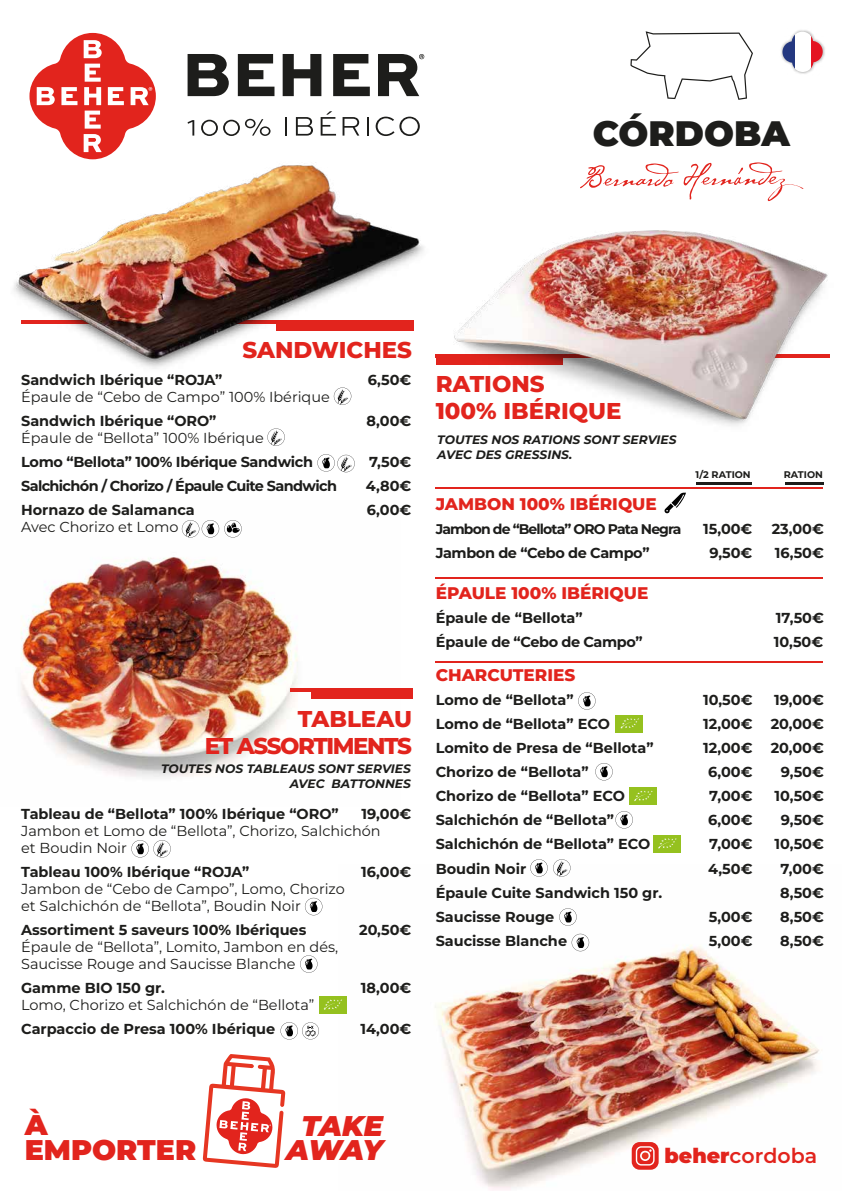
<style>
.page{position:relative;width:842px;height:1191px;background:#fff}
.page>*{position:absolute;margin:0;border:0;box-sizing:border-box;transform-origin:0 0}
.t1{font:900 35.3px "Montserrat";color:#1d1d1b}
.t2{font:900 28.5px/24.6px "Montserrat";color:#e2241d}
.t3{font:italic 900 28.5px/24.6px "Montserrat";letter-spacing:-.035em;color:#e2241d;text-align:center}
.t4{font:800 22.9px/27.5px "Montserrat";color:#e2241d}
.t5{font:800 22.9px/27.5px "Montserrat";letter-spacing:-.065em;color:#e2241d;text-align:right}
.t6{font:600 20.5px "Montserrat";color:#e2241d}
.t7{font:800 16.9px "Montserrat";color:#e2241d}
.t8{font:700 14.4px/24.1px "Montserrat";color:#1d1d1b}
.t9{font:14.4px/16.9px "Montserrat";color:#1d1d1b}
.t10{font:700 14.4px/24.1px "Montserrat";letter-spacing:-.02em;color:#1d1d1b}
.t11{font:700 14.4px "Montserrat";letter-spacing:-.025em;color:#1d1d1b}
.t12{font:700 14px "Montserrat";letter-spacing:-.065em;color:#1d1d1b}
.t13{font:italic 700 12.2px/14.7px "Montserrat";color:#1d1d1b;text-align:right}
.t14{font:700 9.6px "Montserrat";color:#1d1d1b}
.s1{font-weight:900}
</style>
<div class="page">
<img style="left:338px;top:865px;width:482px;height:325px">
<svg style="left:188px;top:120px;width:6px;height:16px"></svg>
<svg style="left:201px;top:119px;width:70px;height:17px"></svg>
<svg style="left:285px;top:117px;width:2px;height:19px"></svg>
<svg style="left:296px;top:117px;width:17px;height:19px"></svg>
<svg style="left:321px;top:111px;width:15px;height:25px"></svg>
<svg style="left:343px;top:117px;width:16px;height:19px"></svg>
<svg style="left:367px;top:117px;width:1px;height:19px"></svg>
<svg style="left:376px;top:117px;width:44px;height:19px"></svg>
<svg style="left:188px;top:54px;width:41px;height:42px"></svg>
<svg style="left:238px;top:54px;width:36px;height:42px"></svg>
<svg style="left:283px;top:54px;width:38px;height:42px"></svg>
<svg style="left:333px;top:54px;width:37px;height:42px"></svg>
<svg style="left:378px;top:54px;width:46px;height:42px"></svg>
<svg style="left:29px;top:33px;width:127px;height:117px"></svg>
<svg style="left:595px;top:162px;width:176px;height:5px"></svg>
<svg style="left:630px;top:31px;width:123px;height:69px"></svg>
<img style="left:21px;top:528px;width:277px;height:249px">
<svg style="left:203px;top:1054px;width:82px;height:114px"></svg>
<div style="left:311px;top:690px;width:102px;height:9px;background:#e2241d"></div>
<hr style="left:290px;top:688px;width:123px;height:4px;background:#e2241d">
<svg style="left:305px;top:898px;width:17px;height:17px"></svg>
<svg style="left:300px;top:955px;width:17px;height:17px"></svg>
<svg style="left:131px;top:840px;width:40px;height:17px"></svg>
<svg style="left:281px;top:1022px;width:38px;height:17px"></svg>
<svg style="left:334px;top:388px;width:17px;height:17px"></svg>
<svg style="left:267px;top:428px;width:18px;height:18px"></svg>
<svg style="left:317px;top:454px;width:38px;height:18px"></svg>
<svg style="left:182px;top:520px;width:60px;height:17px"></svg>
<div style="left:319px;top:996px;width:27px;height:17px;background:#95c11f"></div>
<svg style="left:323px;top:999px;width:19px;height:11px"></svg>
<svg style="left:632px;top:1142px;width:27px;height:27px"></svg>
<hr style="left:436px;top:487px;width:387px;height:2px;background:#e2241d">
<hr style="left:436px;top:577px;width:387px;height:2px;background:#e2241d">
<hr style="left:436px;top:661px;width:387px;height:1px;background:#e2241d">
<svg style="left:664px;top:492px;width:22px;height:21px"></svg>
<svg style="left:578px;top:692px;width:18px;height:17px"></svg>
<svg style="left:595px;top:763px;width:18px;height:17px"></svg>
<svg style="left:615px;top:811px;width:18px;height:17px"></svg>
<svg style="left:530px;top:859px;width:40px;height:17px"></svg>
<svg style="left:559px;top:908px;width:18px;height:17px"></svg>
<svg style="left:572px;top:933px;width:17px;height:18px"></svg>
<div style="left:616px;top:714px;width:27px;height:18px;background:#95c11f"></div>
<svg style="left:620px;top:718px;width:19px;height:11px"></svg>
<div style="left:629px;top:787px;width:28px;height:18px;background:#95c11f"></div>
<svg style="left:634px;top:790px;width:19px;height:11px"></svg>
<div style="left:653px;top:834px;width:28px;height:18px;background:#95c11f"></div>
<svg style="left:658px;top:838px;width:19px;height:11px"></svg>
<img style="left:435px;top:167px;width:395px;height:259px">
<hr style="left:696px;top:482px;width:56px;height:2px;background:#1d1d1b">
<hr style="left:785px;top:482px;width:38px;height:2px;background:#1d1d1b">
<img style="left:13px;top:150px;width:411px;height:238px">
<img style="left:781px;top:30px;width:44px;height:44px">
<svg style="left:810px;top:32px;width:13px;height:40px"></svg>
<div style="left:795px;top:32px;width:15px;height:40px;background:#fff"></div>
<svg style="left:782px;top:32px;width:13px;height:40px"></svg>
<h1 class="t1" style="left:593px;top:110px;width:198px">CÓRDOBA</h1>
<h3 class="t4" style="left:242px;top:335px;width:171px">SANDWICHES</h3>
<p class="t8" style="left:21px;top:368px;width:203px">Sandwich Ibérique “ROJA”</p>
<p class="t9" style="left:21px;top:388px;width:310px">Épaule de “Cebo de Campo” 100% Ibérique</p>
<p class="t8" style="left:21px;top:409px;width:197px">Sandwich Ibérique “ORO”</p>
<p class="t9" style="left:21px;top:429px;width:244px">Épaule de “Bellota” 100% Ibérique</p>
<p class="t10" style="left:21px;top:449px;width:317px">Lomo “Bellota” 100% Ibérique Sandwich<br>Salchichón / Chorizo / Épaule Cuite Sandwich<br>Hornazo de Salamanca</p>
<p class="t9" style="left:21px;top:518px;width:159px">Avec Chorizo et Lomo</p>
<p class="t8" style="left:368px;top:368px;width:45px">6,50€</p>
<p class="t8" style="left:367px;top:409px;width:46px">8,00€</p>
<p class="t8" style="left:366px;top:449px;width:47px;text-align:justify">7,50€ 4,80€ 6,00€</p>
<h3 class="t5" style="left:205px;top:704px;width:209px">TABLEAU<br>ET ASSORTIMENTS</h3>
<p class="t13" style="left:161px;top:761px;width:251px">TOUTES NOS TABLEAUS SONT SERVIES<br>AVEC BATTONNES</p>
<p class="t8" style="left:21px;top:802px;width:319px">Tableau de “Bellota” 100% Ibérique “ORO”</p>
<p class="t9" style="left:21px;top:822px;width:361px">Jambon et Lomo de “Bellota”, Chorizo, Salchichón et Boudin Noir</p>
<p class="t8" style="left:21px;top:859px;width:230px">Tableau 100% Ibérique “ROJA”</p>
<p class="t9" style="left:21px;top:880px;width:325px">Jambon de “Cebo de Campo”, Lomo, Chorizo et Salchichón de “Bellota”, Boudin Noir</p>
<p class="t8" style="left:21px;top:917px;width:287px">Assortiment 5 saveurs 100% Ibériques</p>
<p class="t9" style="left:21px;top:938px;width:319px">Épaule de “Bellota”, Lomito, Jambon en dés,<br>Saucisse Rouge and Saucisse Blanche</p>
<p class="t8" style="left:21px;top:975px;width:145px">Gamme BIO 150 gr.</p>
<p class="t9" style="left:21px;top:995px;width:295px">Lomo, Chorizo et Salchichón de “Bellota”</p>
<p class="t8" style="left:21px;top:1016px;width:256px">Carpaccio de Presa 100% Ibérique</p>
<p class="t8" style="left:362px;top:802px;width:51px">19,00€</p>
<p class="t8" style="left:361px;top:859px;width:52px">16,00€</p>
<p class="t8" style="left:359px;top:917px;width:54px">20,50€</p>
<p class="t8" style="left:361px;top:975px;width:52px">18,00€</p>
<p class="t8" style="left:360px;top:1016px;width:52px">14,00€</p>
<h3 class="t4" style="left:436px;top:369px;width:187px">RATIONS<br>100% IBÉRIQUE</h3>
<p class="t13" style="left:437px;top:432px;width:241px;text-align:left">TOUTES NOS RATIONS SONT SERVIES<br>AVEC DES GRESSINS.</p>
<p class="t7" style="left:436px;top:492px;width:223px">JAMBON 100% IBÉRIQUE</p>
<p class="t12" style="left:436px;top:519px;width:247px">Jambon de “Bellota” ORO Pata Negra</p>
<p class="t11" style="left:436px;top:543px;width:215px">Jambon de “Cebo de Campo”</p>
<p class="t7" style="left:436px;top:581px;width:214px">ÉPAULE 100% IBÉRIQUE</p>
<p class="t8" style="left:436px;top:605px;width:209px">Épaule de “Bellota”<br>Épaule de “Cebo de Campo”</p>
<p class="t7" style="left:436px;top:663px;width:141px">CHARCUTERIES</p>
<p class="t8" style="left:436px;top:687px;width:228px">Lomo de “Bellota”<br>Lomo de “Bellota” ECO<br>Lomito de Presa de “Bellota”<br>Chorizo de “Bellota”<br>Chorizo de “Bellota” ECO<br>Salchichón de “Bellota”<br>Salchichón de “Bellota” ECO<br>Boudin Noir<br>Épaule Cuite Sandwich 150 gr.<br>Saucisse Rouge<br>Saucisse Blanche</p>
<p class="t14" style="left:696px;top:468px;width:57px">1/2 RATION</p>
<p class="t14" style="left:784px;top:468px;width:41px">RATION</p>
<p class="t8" style="left:703px;top:516px;width:51px;text-align:center">15,00€<br>9,50€</p>
<p class="t8" style="left:772px;top:516px;width:54px">23,00€<br>16,50€</p>
<p class="t8" style="left:703px;top:687px;width:51px;text-align:center">10,50€<br>12,00€<br>12,00€<br>6,00€<br>7,00€<br>6,00€<br>7,00€<br>4,50€</p>
<p class="t8" style="left:709px;top:904px;width:45px">5,00€<br>5,00€</p>
<p class="t8" style="left:776px;top:605px;width:49px">17,50€</p>
<p class="t8" style="left:774px;top:629px;width:51px">10,50€</p>
<p class="t8" style="left:771px;top:687px;width:55px;text-align:right">19,00€<br>20,00€<br>20,00€<br>9,50€<br>10,50€<br>9,50€<br>10,50€<br>7,00€<br>8,50€<br>8,50€<br>8,50€</p>
<h2 class="t2" style="left:25px;top:1112px;width:173px">À<br>EMPORTER</h2>
<h2 class="t3" style="left:286px;top:1112px;width:98px">TAKE<br>AWAY</h2>
<h3 class="t6" style="left:664px;top:1142px;width:154px"><span class="s1">beher</span>cordoba</h3>
</div>
